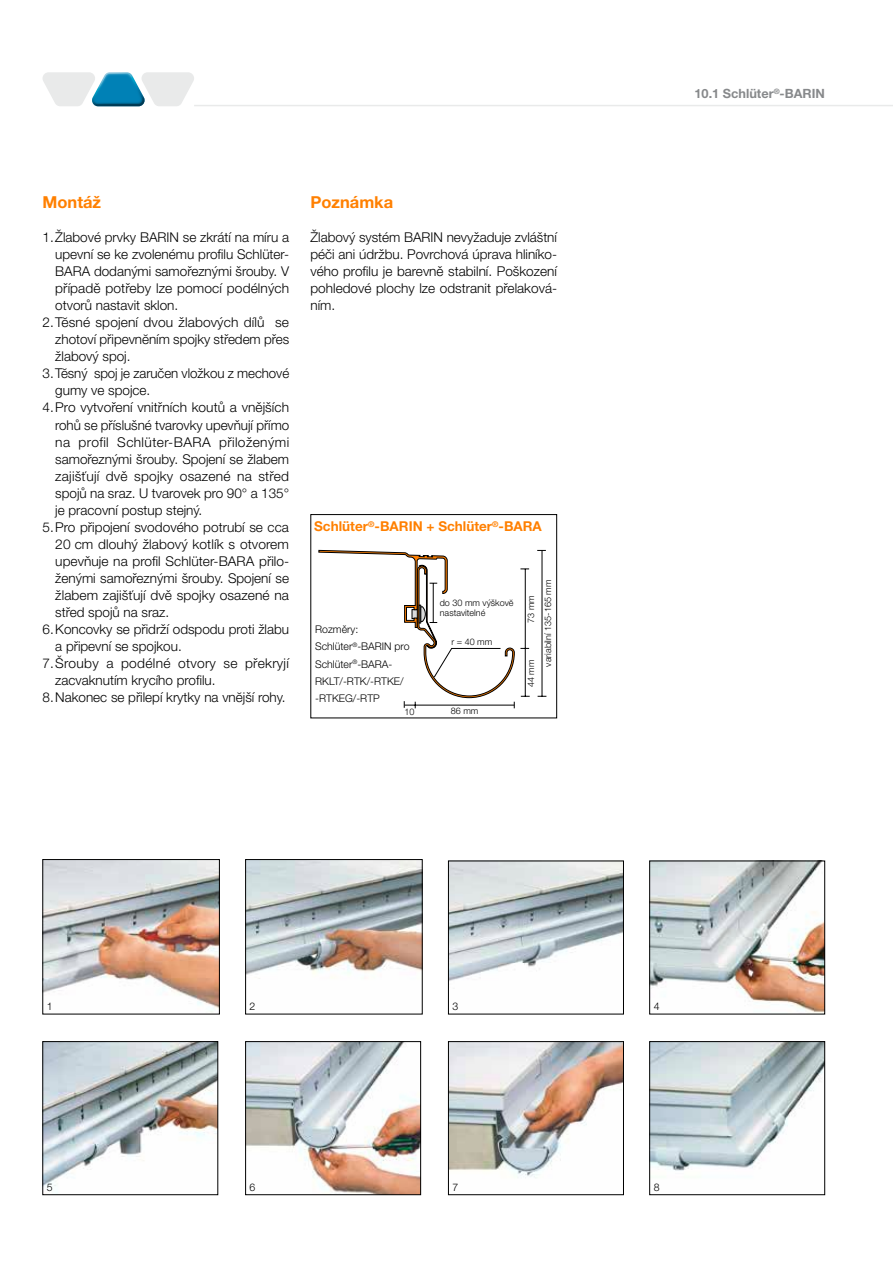
<style>
.page{position:relative;width:893px;height:1263px;background:#fff}
.page>*{position:absolute;margin:0;border:0;box-sizing:border-box;transform-origin:0 0}
.t1{font:700 16.5px "Helvetica Neue LT Pro";color:#ff8000}
.t2{font:700 13.65px "Helvetica Neue LT Pro";color:#ff8000}
.t3{font:300 13.5px/17px "Helvetica Neue LT Pro";color:#000;text-align:justify}
.t4{font:300 13.5px "Helvetica Neue LT Pro";letter-spacing:.03em;color:#000}
.t5{font:300 13.5px "Helvetica Neue LT Pro";letter-spacing:.02em;color:#000}
.t6{font:700 12.75px "Helvetica Neue LT Pro";color:#87898b}
.t7{font:300 10.5px/17.1px "Helvetica Neue LT Pro";color:#000}
.t8{font:300 9px/10.5px "Helvetica Neue LT Pro";color:#000}
</style>
<div class="page">
<hr style="left:194px;top:105px;width:699px;height:1px;background:#e9eaea">
<svg style="left:43px;top:72px;width:151px;height:34px"></svg>
<img style="left:247px;top:861px;width:173px;height:118px">
<div style="left:245px;top:859px;width:177px;height:155px;border:1px solid #000"></div>
<img style="left:45px;top:861px;width:173px;height:151px">
<div style="left:43px;top:859px;width:177px;height:155px;border:1px solid #000"></div>
<img style="left:450px;top:863px;width:172px;height:118px">
<div style="left:448px;top:861px;width:176px;height:153px;border:1px solid #000"></div>
<img style="left:651px;top:863px;width:172px;height:149px">
<div style="left:649px;top:861px;width:176px;height:153px;border:1px solid #000"></div>
<img style="left:247px;top:1043px;width:172px;height:150px">
<div style="left:245px;top:1041px;width:176px;height:154px;border:1px solid #000"></div>
<img style="left:651px;top:1043px;width:172px;height:128px">
<div style="left:649px;top:1041px;width:176px;height:154px;border:1px solid #000"></div>
<img style="left:450px;top:1043px;width:172px;height:135px">
<div style="left:448px;top:1041px;width:176px;height:154px;border:1px solid #000"></div>
<img style="left:45px;top:1043px;width:171px;height:144px">
<div style="left:43px;top:1041px;width:175px;height:154px;border:1px solid #000"></div>
<hr style="left:542px;top:551px;width:1px;height:145px;background:#000">
<svg style="left:319px;top:550px;width:211px;height:159px"></svg>
<div style="left:311px;top:514px;width:246px;height:204px;border:1px solid #000"></div>
<p class="t1" style="left:43px;top:192px;width:60px">Montáž</p>
<p class="t3" style="left:43px;top:229px;width:248px">1.Žlabové prvky BARIN se zkrátí na míru a</p>
<p class="t3" style="left:55px;top:246px;width:235px">upevní se ke zvolenému profilu Schlüter-</p>
<p class="t3" style="left:55px;top:263px;width:235px">BARA dodanými samořeznými šrouby. V</p>
<p class="t3" style="left:55px;top:280px;width:235px">případě potřeby lze pomocí podélných</p>
<p class="t3" style="left:55px;top:297px;width:125px">otvorů nastavit sklon.</p>
<p class="t3" style="left:43px;top:314px;width:248px">2.Tĕsné spojení dvou žlabových dílů se</p>
<p class="t3" style="left:55px;top:331px;width:235px">zhotoví připevnĕním spojky středem přes</p>
<p class="t3" style="left:55px;top:348px;width:77px">žlabový spoj.</p>
<p class="t3" style="left:43px;top:365px;width:248px">3.Tĕsný spoj je zaručen vložkou z mechové</p>
<p class="t3" style="left:55px;top:382px;width:97px">gumy ve spojce.</p>
<p class="t3" style="left:43px;top:399px;width:248px">4.Pro vytvoření vnitřních koutů a vnějších</p>
<p class="t3" style="left:55px;top:416px;width:235px">rohů se příslušné tvarovky upevňují přímo</p>
<p class="t4" style="left:55px;top:433px;width:235px">na profil Schlüter-BARA přiloženými</p>
<p class="t3" style="left:55px;top:450px;width:235px">samořeznými šrouby. Spojení se žlabem</p>
<p class="t3" style="left:55px;top:467px;width:235px">zajišťují dvě spojky osazené na střed</p>
<p class="t3" style="left:55px;top:484px;width:235px">spojů na sraz. U tvarovek pro 90° a 135°</p>
<p class="t3" style="left:55px;top:501px;width:149px">je pracovní postup stejný.</p>
<p class="t3" style="left:43px;top:518px;width:248px">5.Pro připojení svodového potrubí se cca</p>
<p class="t3" style="left:55px;top:535px;width:235px">20 cm dlouhý žlabový kotlík s otvorem</p>
<p class="t3" style="left:55px;top:552px;width:235px">upevňuje na profil Schlüter-BARA přilo-</p>
<p class="t3" style="left:55px;top:569px;width:235px">ženými samořeznými šrouby. Spojení se</p>
<p class="t3" style="left:55px;top:586px;width:235px">žlabem zajišťují dvě spojky osazené na</p>
<p class="t3" style="left:55px;top:603px;width:116px">střed spojů na sraz.</p>
<p class="t3" style="left:43px;top:620px;width:248px">6.Koncovky se přidrží odspodu proti žlabu</p>
<p class="t3" style="left:55px;top:637px;width:128px">a připevní se spojkou.</p>
<p class="t5" style="left:43px;top:655px;width:248px">7.Šrouby a podélné otvory se překryjí</p>
<p class="t3" style="left:55px;top:671px;width:162px">zacvaknutím krycího profilu.</p>
<p class="t3" style="left:43px;top:688px;width:245px">8.Nakonec se přilepí krytky na vnĕjší rohy.</p>
<p class="t1" style="left:310px;top:192px;width:84px">Poznámka</p>
<p class="t3" style="left:310px;top:229px;width:248px">Žlabový systém BARIN nevyžaduje zvláštní péči ani údržbu. Povrchová úprava hliníko&shy;vého profilu je barevně stabilní. Poškození pohledové plochy lze odstranit přelaková&shy;ním.</p>
<p class="t2" style="left:314px;top:518px;width:229px">Schlüter<sup>®</sup>-BARIN + Schlüter<sup>®</sup>-BARA</p>
<p class="t7" style="left:315px;top:621px;width:96px">Rozměry:<br>Schlüter<sup>®</sup>-BARIN pro<br>Schlüter<sup>®</sup>-BARA-<br>RKLT/-RTK/-RTKE/ -RTKEG/-RTP</p>
<p class="t8" style="left:440px;top:597px;width:75px">do 30 mm výškovĕ nastavitelné</p>
<p class="t8" style="left:451px;top:636px;width:42px">r=40mm</p>
<p class="t8" style="left:404px;top:706px;width:12px">10</p>
<p class="t8" style="left:451px;top:705px;width:29px">86 mm</p>
<p class="t8" style="left:525px;top:623px;width:29px;rotate:-90deg">73 mm</p>
<p class="t8" style="left:525px;top:687px;width:29px;rotate:-90deg">44 mm</p>
<p class="t8" style="left:543px;top:667px;width:88px;rotate:-90deg">variabilní 135-165 mm</p>
<p class="t6" style="left:694px;top:86px;width:132px">10.1 Schlüter<sup>®</sup>-BARIN</p>
<p class="t7" style="left:47px;top:997px;width:7px">1</p>
<p class="t7" style="left:47px;top:1178px;width:7px">5</p>
<p class="t7" style="left:250px;top:997px;width:7px">2</p>
<p class="t7" style="left:250px;top:1178px;width:7px">6</p>
<p class="t7" style="left:452px;top:997px;width:7px">3</p>
<p class="t7" style="left:452px;top:1178px;width:7px">7</p>
<p class="t7" style="left:654px;top:997px;width:7px">4</p>
<p class="t7" style="left:654px;top:1178px;width:7px">8</p>
</div>
